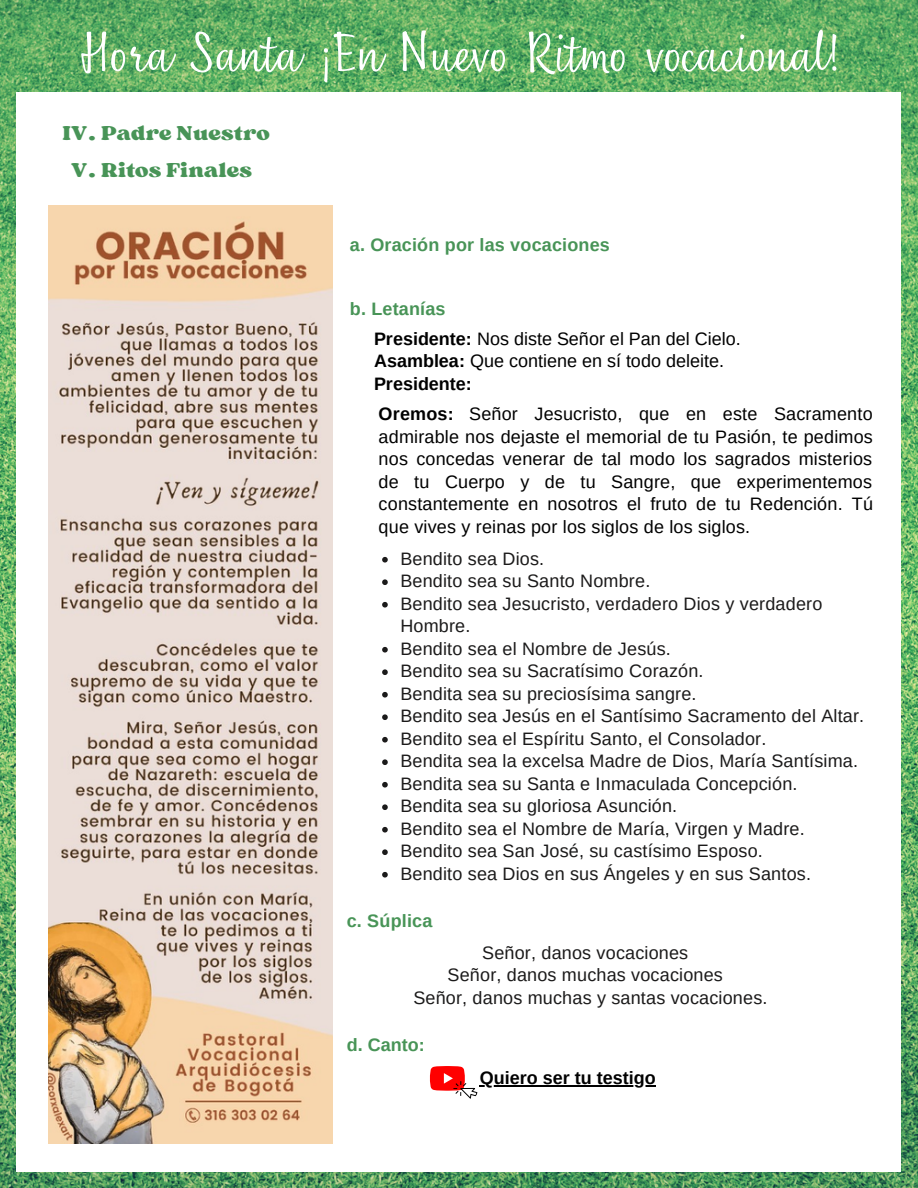
<style>
.page{position:relative;width:918px;height:1188px;background:#fff}
.page>*{position:absolute;margin:0;border:0;box-sizing:border-box;transform-origin:0 0}
.t1{font:51px "Nefelibata Script";color:#fff}
.t2{font:21.15px/36.9px "Sergio Trendy";letter-spacing:.005em;color:#489457;text-align:center}
.t3{font:18px/22.5px "Arimo";letter-spacing:.01em;color:#1b1a1a}
.t4{font:18px/22.5px "Arimo";letter-spacing:.01em;color:#000}
.t5{font:700 18px "Arimo";letter-spacing:.01em;color:#489457}
.t6{font:700 18px "Arimo";color:#000}
.s1{font-weight:700}
</style>
<div class="page">
<img style="left:0;top:0;width:918px;height:1188px">
<div style="left:17px;top:92px;width:884px;height:1080px;background:#fff"></div>
<img style="left:49px;top:206px;width:283px;height:937px">
<svg style="left:382px;top:557px;width:6px;height:6px"></svg>
<svg style="left:382px;top:579px;width:6px;height:6px"></svg>
<svg style="left:382px;top:602px;width:6px;height:6px"></svg>
<svg style="left:382px;top:647px;width:6px;height:6px"></svg>
<svg style="left:382px;top:669px;width:6px;height:6px"></svg>
<svg style="left:382px;top:692px;width:6px;height:6px"></svg>
<svg style="left:382px;top:714px;width:6px;height:6px"></svg>
<svg style="left:382px;top:737px;width:6px;height:6px"></svg>
<svg style="left:382px;top:759px;width:6px;height:6px"></svg>
<svg style="left:382px;top:782px;width:6px;height:6px"></svg>
<svg style="left:382px;top:804px;width:6px;height:6px"></svg>
<svg style="left:382px;top:827px;width:6px;height:6px"></svg>
<svg style="left:382px;top:849px;width:6px;height:6px"></svg>
<svg style="left:382px;top:872px;width:6px;height:6px"></svg>
<hr style="left:480px;top:1085px;width:176px;height:1px;background:#000">
<svg style="left:430px;top:1066px;width:50px;height:33px"></svg>
<h1 class="t1" style="left:81px;top:16px;width:761px">Hora Santa ¡En Nuevo Ritmo vocacional!</h1>
<p class="t2" style="left:63px;top:114px;width:209px">IV. Padre Nuestro<br>V. Ritos Finales</p>
<p class="t5" style="left:350px;top:234px;width:262px">a. Oración por las vocaciones</p>
<p class="t5" style="left:350px;top:299px;width:97px">b. Letanías</p>
<p class="t4" style="left:374px;top:327px;width:368px"><span class="s1">Presidente:</span> Nos diste Señor el Pan del Cielo.<br><span class="s1">Asamblea:</span> Que contiene en sí todo deleite.<br><span class="s1">Presidente:</span></p>
<p class="t4" style="left:379px;top:403px;width:496px;text-align:justify"><span class="s1">Oremos:</span> Señor Jesucristo, que en este Sacramento admirable nos dejaste el memorial de tu Pasión, te pedimos nos concedas venerar de tal modo los sagrados misterios de tu Cuerpo y de tu Sangre, que experimentemos constantemente en nosotros el fruto de tu Redención. Tú que vives y reinas por los siglos de los siglos.</p>
<p class="t3" style="left:400px;top:547px;width:465px">Bendito sea Dios.<br>Bendito sea su Santo Nombre.<br>Bendito sea Jesucristo, verdadero Dios y verdadero Hombre.<br>Bendito sea el Nombre de Jesús.<br>Bendito sea su Sacratísimo Corazón.<br>Bendita sea su preciosísima sangre.<br>Bendito sea Jesús en el Santísimo Sacramento del Altar.<br>Bendito sea el Espíritu Santo, el Consolador.<br>Bendita sea la excelsa Madre de Dios, María Santísima.<br>Bendita sea su Santa e Inmaculada Concepción.<br>Bendita sea su gloriosa Asunción.<br>Bendito sea el Nombre de María, Virgen y Madre.<br>Bendito sea San José, su castísimo Esposo.<br>Bendito sea Dios en sus Ángeles y en sus Santos.</p>
<p class="t5" style="left:347px;top:911px;width:87px">c. Súplica</p>
<p class="t3" style="left:413px;top:941px;width:356px;text-align:center">Señor, danos vocaciones<br>Señor, danos muchas vocaciones<br>Señor, danos muchas y santas vocaciones.</p>
<p class="t5" style="left:347px;top:1035px;width:79px">d. Canto:</p>
<p class="t6" style="left:480px;top:1068px;width:177px">Quiero ser tu testigo</p>
</div>
